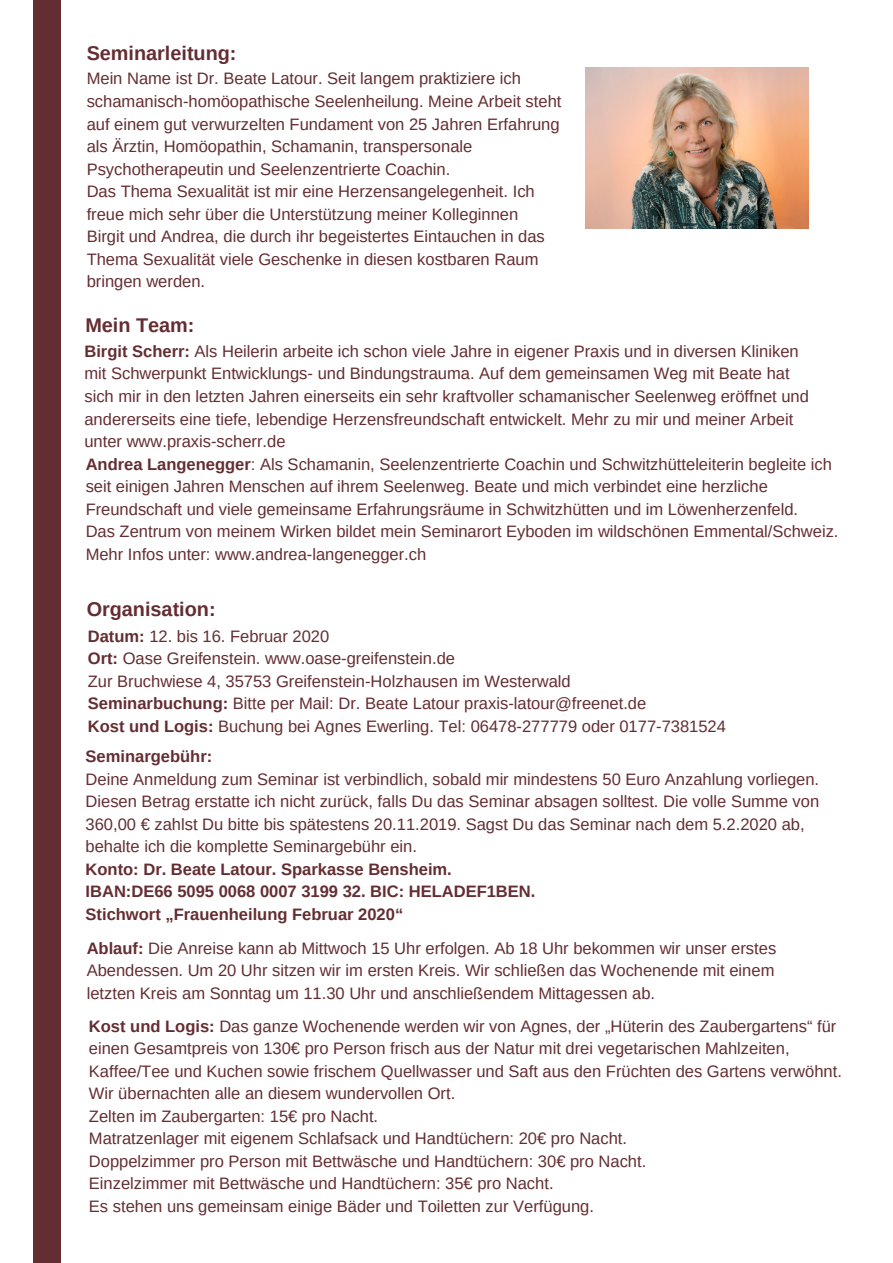
<style>
.page{position:relative;width:893px;height:1263px;background:#fff}
.page>*{position:absolute;margin:0;border:0;box-sizing:border-box;transform-origin:0 0}
.t1{font:700 19.8px "Arimo";color:#642d31}
.t2{font:16.5px/22.5px "Arimo";color:#642d31}
.t3{font:700 16.5px/22.5px "Arimo";color:#642d31}
.s1{font-weight:700}
</style>
<div class="page">
<div style="left:34px;top:0;width:27px;height:1263px;background:#642d31"></div>
<img style="left:585px;top:68px;width:223px;height:161px">
<p class="t1" style="left:87px;top:42px;width:151px">Seminarleitung:</p>
<p class="t2" style="left:87px;top:67px;width:476px">Mein Name ist Dr. Beate Latour. Seit langem praktiziere ich schamanisch-homöopathische Seelenheilung. Meine Arbeit steht auf einem gut verwurzelten Fundament von 25 Jahren Erfahrung als Ärztin, Homöopathin, Schamanin, transpersonale Psychotherapeutin und Seelenzentrierte Coachin.</p>
<p class="t2" style="left:87px;top:180px;width:460px">Das Thema Sexualität ist mir eine Herzensangelegenheit. Ich freue mich sehr über die Unterstützung meiner Kolleginnen Birgit und Andrea, die durch ihr begeistertes Eintauchen in das Thema Sexualität viele Geschenke in diesen kostbaren Raum bringen werden.</p>
<p class="t1" style="left:85px;top:314px;width:111px">Mein Team:</p>
<p class="t2" style="left:84px;top:340px;width:726px"><span class="s1">Birgit Scherr:</span> Als Heilerin arbeite ich schon viele Jahre in eigener Praxis und in diversen Kliniken mit Schwerpunkt Entwicklungs- und Bindungstrauma. Auf dem gemeinsamen Weg mit Beate hat sich mir in den letzten Jahren einerseits ein sehr kraftvoller schamanischer Seelenweg eröffnet und andererseits eine tiefe, lebendige Herzensfreundschaft entwickelt. Mehr zu mir und meiner Arbeit unter www.praxis-scherr.de</p>
<p class="t2" style="left:86px;top:453px;width:754px"><span class="s1">Andrea Langenegger</span>: Als Schamanin, Seelenzentrierte Coachin und Schwitzhütteleiterin begleite ich seit einigen Jahren Menschen auf ihrem Seelenweg. Beate und mich verbindet eine herzliche Freundschaft und viele gemeinsame Erfahrungsräume in Schwitzhütten und im Löwenherzenfeld.<br>Das Zentrum von meinem Wirken bildet mein Seminarort Eyboden im wildschönen Emmental/Schweiz.<br>Mehr Infos unter: www.andrea-langenegger.ch</p>
<p class="t1" style="left:87px;top:598px;width:130px">Organisation:</p>
<p class="t2" style="left:88px;top:625px;width:640px"><span class="s1">Datum:</span> 12. bis 16. Februar 2020<br><span class="s1">Ort:</span> Oase Greifenstein. www.oase-greifenstein.de<br>Zur Bruchwiese 4, 35753 Greifenstein-Holzhausen im Westerwald<br><span class="s1">Seminarbuchung:</span> Bitte per Mail: Dr. Beate Latour praxis-latour@freenet.de<br><span class="s1">Kost und Logis:</span> Buchung bei Agnes Ewerling. Tel: 06478-277779 oder 0177-7381524</p>
<p class="t3" style="left:86px;top:745px;width:128px">Seminargebühr:</p>
<p class="t2" style="left:86px;top:768px;width:735px">Deine Anmeldung zum Seminar ist verbindlich, sobald mir mindestens 50 Euro Anzahlung vorliegen.<br>Diesen Betrag erstatte ich nicht zurück, falls Du das Seminar absagen solltest. Die volle Summe von 360,00 € zahlst Du bitte bis spätestens 20.11.2019. Sagst Du das Seminar nach dem 5.2.2020 ab, behalte ich die komplette Seminargebühr ein.</p>
<p class="t3" style="left:86px;top:858px;width:451px">Konto: Dr. Beate Latour. Sparkasse Bensheim.<br>IBAN:DE66 5095 0068 0007 3199 32. BIC: HELADEF1BEN.<br>Stichwort „Frauenheilung Februar 2020“</p>
<p class="t2" style="left:87px;top:937px;width:691px;text-align:justify"><span class="s1">Ablauf:</span> Die Anreise kann ab Mittwoch 15 Uhr erfolgen. Ab 18 Uhr bekommen wir unser erstes Abendessen. Um 20 Uhr sitzen wir im ersten Kreis. Wir schließen das Wochenende mit einem letzten Kreis am Sonntag um 11.30 Uhr und anschließendem Mittagessen ab.</p>
<p class="t2" style="left:89px;top:1014px;width:754px"><span class="s1">Kost und Logis:</span> Das ganze Wochenende werden wir von Agnes, der „Hüterin des Zaubergartens“ für einen Gesamtpreis von 130€ pro Person frisch aus der Natur mit drei vegetarischen Mahlzeiten, Kaffee/Tee und Kuchen sowie frischem Quellwasser und Saft aus den Früchten des Gartens verwöhnt.<br>Wir übernachten alle an diesem wundervollen Ort.<br>Zelten im Zaubergarten: 15€ pro Nacht.<br>Matratzenlager mit eigenem Schlafsack und Handtüchern: 20€ pro Nacht.<br>Doppelzimmer pro Person mit Bettwäsche und Handtüchern: 30€ pro Nacht.<br>Einzelzimmer mit Bettwäsche und Handtüchern: 35€ pro Nacht.<br>Es stehen uns gemeinsam einige Bäder und Toiletten zur Verfügung.</p>
</div>
